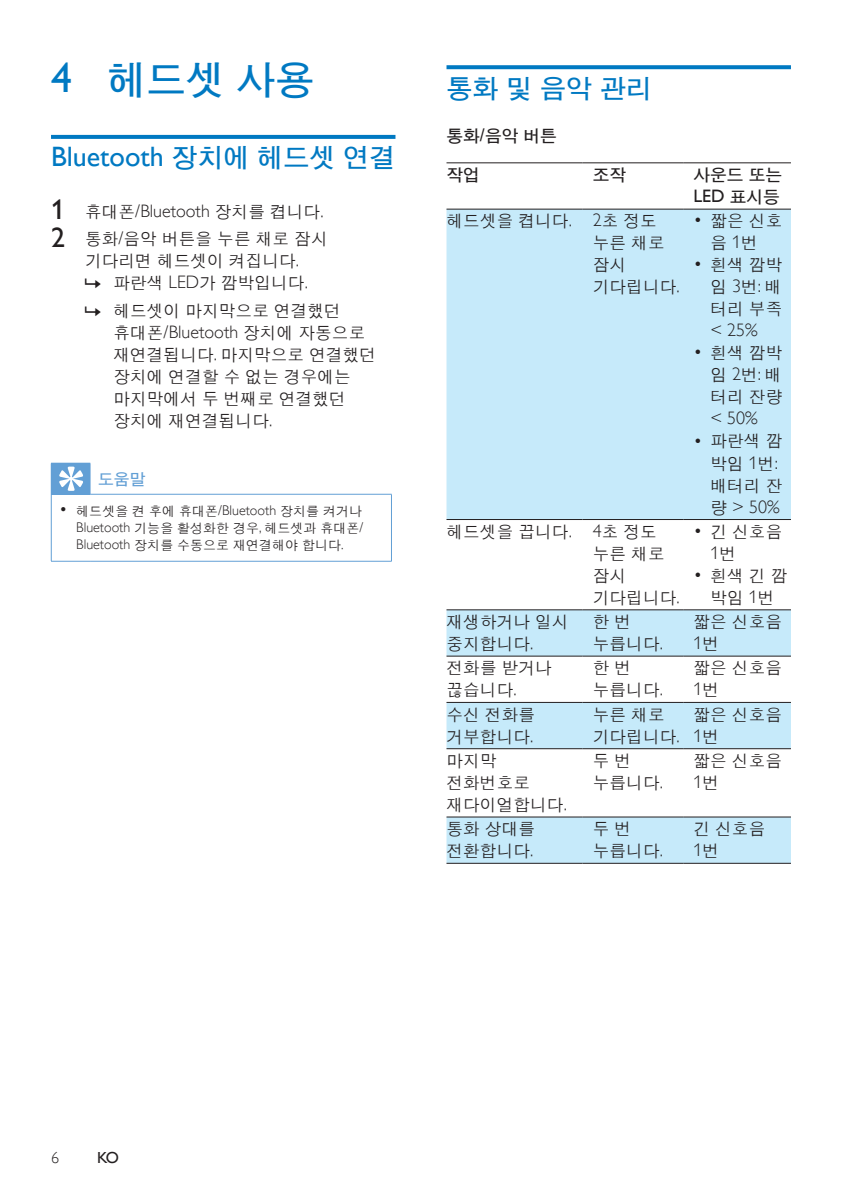
<style>
.page{position:relative;width:842px;height:1191px;background:#fff}
.page>*{position:absolute;margin:0;border:0;box-sizing:border-box;transform-origin:0 0}
.t1{font:700 39px "HY Go Thic";color:#0079c2}
.t2{font:28px "Gill Sans Alt One WGL";color:#0079c2}
.t3{font:700 26px "HY Go Thic";color:#0079c2}
.t4{font:18px "Gill Sans Alt One WGL Light";color:#231f20}
.t5{font:18px "Gill Sans Alt One WGL";color:#231f20}
.t6{font:500 16.8px/22px "HY Go Thic";color:#231f20}
.t7{font:700 16.8px "HY Go Thic";color:#231f20}
.t8{font:16px "Gill Sans Alt One WGL";color:#231f20}
.t9{font:16px "Gill Sans Alt One WGL Light";color:#231f20}
.t10{font:700 15.8px "HY Go Thic";color:#629fd5}
.t11{font:500 13px/17px "HY Go Thic";color:#231f20;text-align:justify}
.s1{font-family:"Gill Sans Alt One WGL";font-weight:400;font-size:42px}
.s2{font-family:"HY Go Thic";font-weight:700;font-size:26px}
.s3{font-family:"Gill Sans Alt One WGL";font-size:28px}
.s4{font-family:"HY Go Thic";font-weight:500;font-size:16.8px}
.s5{font-family:"Gill Sans Alt One WGL";font-weight:400;font-size:28px}
.s6{font-family:"Gill Sans Alt One WGL Light";font-weight:400;font-size:18px}
.s7{font-family:"Gill Sans Alt One WGL Light";font-weight:400;font-size:17px}
.s8{font-family:"Gill Sans Alt One WGL Light";font-weight:400;font-size:14px}
.s9{font-family:"Gill Sans Alt One WGL";font-weight:400;font-size:18px}
.s10{font-family:"HY Go Thic";font-weight:700;font-size:16.8px}
</style>
<div class="page">
<svg style="left:51px;top:135px;width:344px;height:4px"></svg>
<div style="left:51px;top:463px;width:39px;height:31px;background:#629fd5"></div>
<hr style="left:51px;top:494px;width:1px;height:67px;background:#629fd5">
<hr style="left:391px;top:494px;width:1px;height:67px;background:#629fd5">
<hr style="left:51px;top:561px;width:39px;height:1px;background:#629fd5">
<hr style="left:90px;top:561px;width:302px;height:1px;background:#629fd5">
<hr style="left:90px;top:463px;width:1px;height:31px;background:#629fd5">
<hr style="left:90px;top:494px;width:302px;height:1px;background:#629fd5">
<svg style="left:59px;top:466px;width:24px;height:25px"></svg>
<svg style="left:446px;top:65px;width:345px;height:4px"></svg>
<svg style="left:446px;top:210px;width:345px;height:652px;fill:#c6eafa"></svg>
<hr style="left:446px;top:162px;width:137px;height:1px;background:#231f20">
<hr style="left:583px;top:162px;width:100px;height:1px;background:#231f20">
<hr style="left:683px;top:162px;width:108px;height:1px;background:#231f20">
<hr style="left:446px;top:209px;width:137px;height:1px;background:#231f20">
<hr style="left:583px;top:209px;width:100px;height:1px;background:#231f20">
<hr style="left:683px;top:209px;width:108px;height:1px;background:#231f20">
<hr style="left:446px;top:519px;width:137px;height:1px;background:#231f20">
<hr style="left:583px;top:519px;width:100px;height:1px;background:#231f20">
<hr style="left:683px;top:519px;width:108px;height:1px;background:#231f20">
<hr style="left:446px;top:609px;width:137px;height:1px;background:#231f20">
<hr style="left:583px;top:609px;width:100px;height:1px;background:#231f20">
<hr style="left:683px;top:609px;width:108px;height:1px;background:#231f20">
<hr style="left:446px;top:655px;width:137px;height:1px;background:#231f20">
<hr style="left:583px;top:655px;width:100px;height:1px;background:#231f20">
<hr style="left:683px;top:655px;width:108px;height:1px;background:#231f20">
<hr style="left:446px;top:702px;width:137px;height:1px;background:#231f20">
<hr style="left:583px;top:702px;width:100px;height:1px;background:#231f20">
<hr style="left:683px;top:702px;width:108px;height:1px;background:#231f20">
<hr style="left:446px;top:748px;width:137px;height:1px;background:#231f20">
<hr style="left:583px;top:748px;width:100px;height:1px;background:#231f20">
<hr style="left:683px;top:748px;width:108px;height:1px;background:#231f20">
<hr style="left:446px;top:816px;width:137px;height:1px;background:#231f20">
<hr style="left:583px;top:816px;width:100px;height:1px;background:#231f20">
<hr style="left:683px;top:816px;width:108px;height:1px;background:#231f20">
<hr style="left:446px;top:862px;width:137px;height:1px;background:#231f20">
<hr style="left:583px;top:862px;width:100px;height:1px;background:#231f20">
<hr style="left:683px;top:862px;width:108px;height:1px;background:#231f20">
<h1 class="t1" style="left:51px;top:60px;width:265px"><span class="s1">4</span> 헤드셋 사용</h1>
<h2 class="t2" style="left:51px;top:137px;width:346px">Bluetooth <span class="s2">장치에 헤드셋 연결</span></h2>
<p class="t4" style="left:51px;top:199px;width:274px"><span class="s3">1</span> <span class="s4">휴대폰</span>/Bluetooth <span class="s4">장치를 켭니다</span>.</p>
<p class="t6" style="left:51px;top:228px;width:278px;text-align:center"><span class="s5">2</span> 통화<span class="s6">/</span>음악 버튼을 누른 채로 잠시 기다리면 헤드셋이 켜집니다<span class="s6">.</span></p>
<p class="t6" style="left:113px;top:269px;width:229px;line-height:27.6px">파란색 <span class="s6">LED</span>가 깜박입니다<span class="s6">. </span>헤드셋이 마지막으로 연결했던</p>
<p class="t6" style="left:113px;top:322px;width:264px">휴대폰<span class="s6">/Bluetooth</span> 장치에 자동으로 재연결됩니다<span class="s6">.</span> 마지막으로 연결했던 장치에 연결할 수 없는 경우에는 마지막에서 두 번째로 연결했던 장치에 재연결됩니다<span class="s6">.</span></p>
<p class="t10" style="left:98px;top:471px;width:49px">도움말</p>
<p class="t11" style="left:76px;top:503px;width:289px;text-indent:-17px"><span class="s7">•</span> 헤드셋을 켠 후에 휴대폰<span class="s8">/Bluetooth</span> 장치를 켜거나 <span class="s8">Bluetooth</span> 기능을 활성화한 경우<span class="s8">,</span> 헤드셋과 휴대폰<span class="s8">/ Bluetooth</span> 장치를 수동으로 재연결해야 합니다<span class="s8">.</span></p>
<h3 class="t3" style="left:446px;top:75px;width:207px">통화 및 음악 관리</h3>
<p class="t7" style="left:446px;top:128px;width:112px">통화<span class="s9">/</span>음악 버튼</p>
<p class="t7" style="left:446px;top:167px;width:35px">작업</p>
<p class="t7" style="left:593px;top:167px;width:35px">조작</p>
<p class="t7" style="left:693px;top:167px;width:90px">사운드 또는</p>
<p class="t5" style="left:693px;top:184px;width:88px">LED <span class="s10">표시등</span></p>
<p class="t6" style="left:593px;top:210px;width:88px;text-indent:-146px">헤드셋을 켭니다<span class="s6">. 2</span>초 정도 누른 채로 잠시 기다립니다<span class="s6">.</span></p>
<p class="t6" style="left:693px;top:210px;width:90px;text-align:center"><span class="s6">•</span> 짧은 신호 음 <span class="s6">1</span>번</p>
<p class="t6" style="left:710px;top:254px;width:73px;text-align:justify;text-indent:-17px"><span class="s6">•</span> 흰색 깜박 임 <span class="s6">3</span>번<span class="s6">:</span>배 터리 부족</p>
<p class="t4" style="left:710px;top:318px;width:49px">&lt; 25%</p>
<p class="t6" style="left:710px;top:342px;width:73px;text-align:justify;text-indent:-17px"><span class="s6">•</span> 흰색 깜박 임 <span class="s6">2</span>번<span class="s6">:</span>배 터리 잔량</p>
<p class="t4" style="left:710px;top:406px;width:49px">&lt; 50%</p>
<p class="t6" style="left:710px;top:430px;width:73px;text-indent:-17px"><span class="s6">•</span> 파란색 깜 박임 <span class="s6">1</span>번<span class="s6">: </span>배터리 잔</p>
<p class="t4" style="left:710px;top:494px;width:71px"><span class="s4">량</span> &gt; 50%</p>
<p class="t6" style="left:593px;top:521px;width:88px;text-indent:-146px">헤드셋을 끕니다<span class="s6">. 4</span>초 정도 누른 채로 잠시 기다립니다<span class="s6">.</span></p>
<p class="t6" style="left:693px;top:521px;width:90px"><span class="s6">•</span> 긴 신호음</p>
<p class="t4" style="left:710px;top:541px;width:27px">1<span class="s4">번</span></p>
<p class="t6" style="left:693px;top:565px;width:95px;text-align:center"><span class="s6">•</span> 흰색긴깜 박임 <span class="s6">1</span>번</p>
<p class="t6" style="left:446px;top:611px;width:124px">재생하거나 일시 중지합니다<span class="s6">.</span></p>
<p class="t6" style="left:593px;top:611px;width:72px">한 번 누릅니다<span class="s6">.</span></p>
<p class="t6" style="left:693px;top:611px;width:90px">짧은 신호음</p>
<p class="t4" style="left:693px;top:631px;width:27px">1<span class="s4">번</span></p>
<p class="t6" style="left:446px;top:657px;width:107px">전화를 받거나 끊습니다<span class="s6">.</span></p>
<p class="t6" style="left:593px;top:657px;width:72px">한 번 누릅니다<span class="s6">.</span></p>
<p class="t6" style="left:693px;top:657px;width:90px">짧은 신호음</p>
<p class="t4" style="left:693px;top:677px;width:27px">1<span class="s4">번</span></p>
<p class="t6" style="left:446px;top:703px;width:90px">수신 전화를 거부합니다<span class="s6">.</span></p>
<p class="t6" style="left:593px;top:703px;width:88px">누른 채로 기다립니다<span class="s6">.</span></p>
<p class="t6" style="left:693px;top:703px;width:90px">짧은 신호음</p>
<p class="t4" style="left:693px;top:724px;width:27px">1<span class="s4">번</span></p>
<p class="t6" style="left:446px;top:750px;width:122px">마지막 전화번호로 재다이얼합니다<span class="s6">.</span></p>
<p class="t6" style="left:593px;top:750px;width:72px">두 번 누릅니다<span class="s6">.</span></p>
<p class="t6" style="left:693px;top:750px;width:90px">짧은 신호음</p>
<p class="t4" style="left:693px;top:770px;width:27px">1<span class="s4">번</span></p>
<p class="t6" style="left:446px;top:818px;width:90px">통화 상대를 전환합니다<span class="s6">.</span></p>
<p class="t6" style="left:593px;top:818px;width:72px">두 번 누릅니다<span class="s6">.</span></p>
<p class="t6" style="left:693px;top:818px;width:73px">긴 신호음</p>
<p class="t4" style="left:693px;top:838px;width:27px">1<span class="s4">번</span></p>
<p class="t9" style="left:51px;top:1146px;width:9px">6</p>
<p class="t8" style="left:97px;top:1146px;width:23px">KO</p>
</div>
